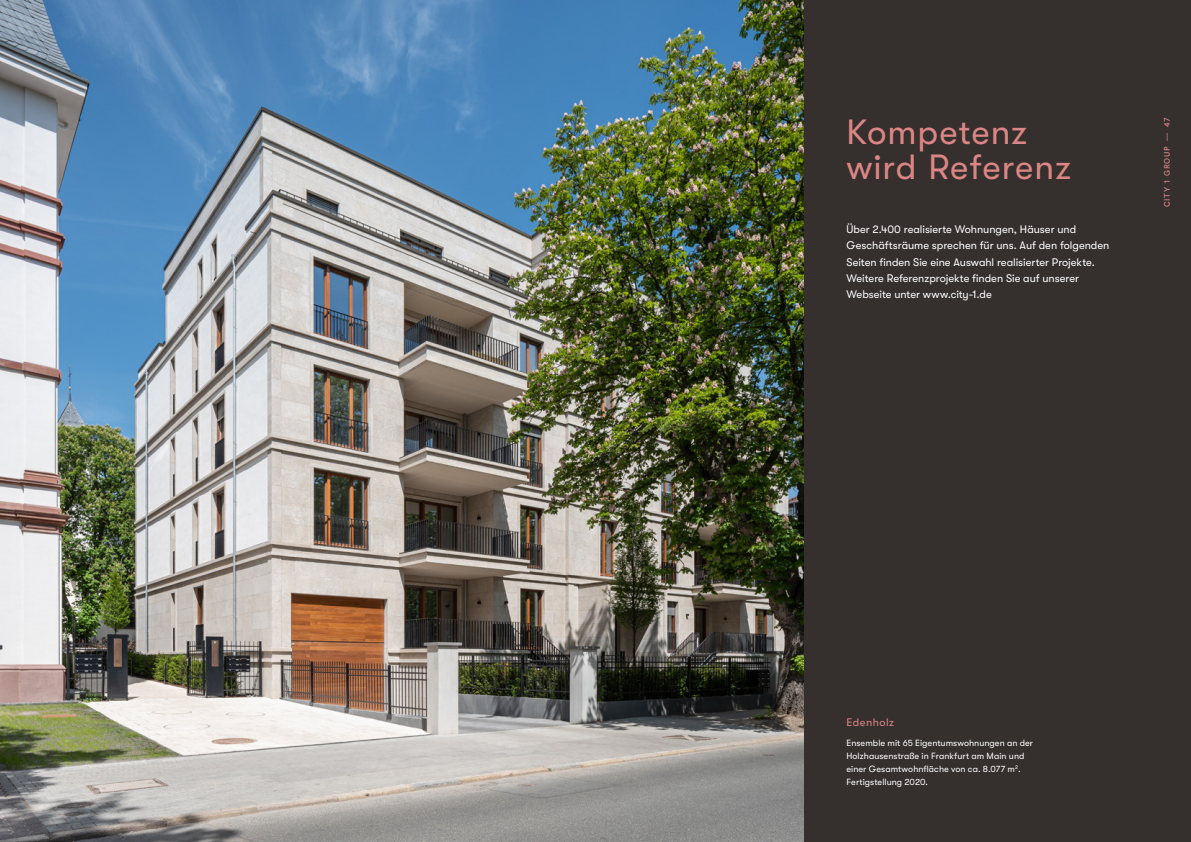
<style>
.page{position:relative;width:1191px;height:842px;background:#fff}
.page>*{position:absolute;margin:0;border:0;box-sizing:border-box;transform-origin:0 0}
.t1{font:35px/35.6px "GT Walsheim";letter-spacing:.025em;color:#db8684}
.t2{font:11px/16.4px "GT Walsheim";color:#fff}
.t3{font:11px "GT Walsheim";letter-spacing:.045em;color:#db8684}
.t4{font:9px/13px "GT Walsheim";letter-spacing:.005em;color:#fff}
.t5{font:600 8px "Acari Sans";letter-spacing:.085em;color:#db8684}
</style>
<div class="page">
<div style="left:595px;top:0;width:596px;height:842px;background:#352f2e"></div>
<img style="left:0;top:0;width:804px;height:842px">
<h1 class="t1" style="left:846px;top:114px;width:226px">Kompetenz wird Referenz</h1>
<p class="t5" style="left:1161px;top:207px;width:92px;rotate:-90deg">CITY 1 GROUP — 47</p>
<p class="t2" style="left:846px;top:221px;width:264px">Über 2.400 realisierte Wohnungen, Häuser und Geschäftsräume sprechen für uns. Auf den folgenden Seiten finden Sie eine Auswahl realisierter Projekte.<br>Weitere Referenzprojekte finden Sie auf unserer Webseite unter www.city-1.de</p>
<p class="t3" style="left:846px;top:716px;width:49px">Edenholz</p>
<p class="t4" style="left:846px;top:737px;width:188px">Ensemble mit 65 Eigentumswohnungen an der Holzhausenstraße in Frankfurt am Main und einer Gesamtwohnfläche von ca. 8.077 m<sup>2</sup>.<br>Fertigstellung 2020.</p>
</div>
